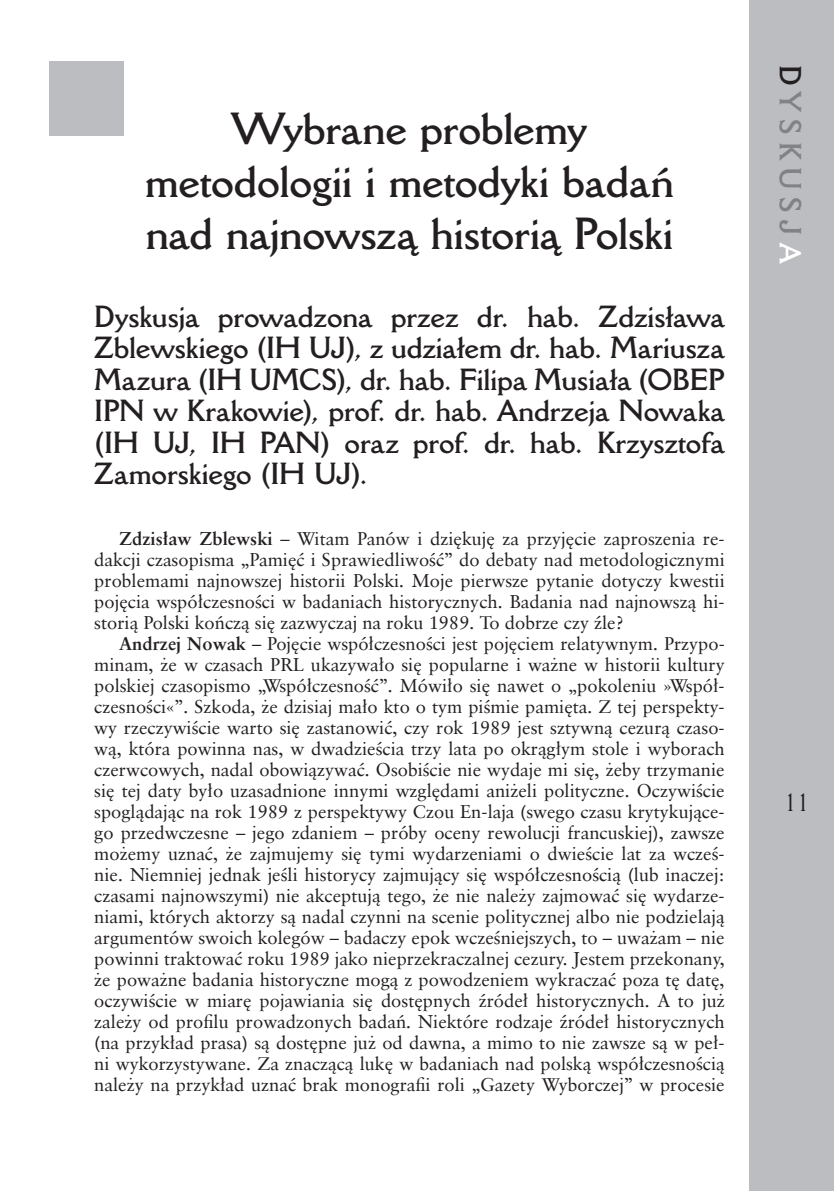
<style>
.page{position:relative;width:834px;height:1191px;background:#fff}
.page>*{position:absolute;margin:0;border:0;box-sizing:border-box;transform-origin:0 0}
.t1{font:700 43.75px/52.5px "Della Robbia PL";letter-spacing:-.005em;color:#231f20;text-align:center}
.t2{font:700 29.75px/31.5px "Della Robbia PL";letter-spacing:-.005em;color:#231f20;text-align:justify}
.t3{font:700 29.75px "Della Robbia PL";letter-spacing:.25em;color:#808285}
.t4{font:24.5px "Della Robbia PL";color:#231f20}
.t5{font:18.38px/21px "Class Garmnd EU";color:#231f20;text-align:justify}
.s1{font-weight:700}
.s2{color:#231f20}
.s3{color:#fff}
</style>
<div class="page">
<div style="left:749px;top:0;width:84px;height:1191px;background:#bcbdc0"></div>
<div style="left:50px;top:61px;width:74px;height:74px;background:#bcbdc0"></div>
<h1 class="t1" style="left:145px;top:102px;width:530px">Wybrane problemy metodologii i metodyki badaƒ nad najnowszà historià Polski</h1>
<p class="t2" style="left:94px;top:300px;width:631px">Dyskusja prowadzona przez dr. hab. Zdzisława Zblewskiego (IH UJ), z udziałem dr. hab. Mariusza Mazura (IH UMCS), dr. hab. Filipa Musiała (OBEP IPN w Krakowie), prof. dr. hab. Andrzeja Nowaka (IH UJ, IH PAN) oraz prof. dr. hab. Krzysztofa Zamorskiego (IH UJ).</p>
<p class="t5" style="left:94px;top:528px;width:632px;text-indent:25px"><span class="s1">Zdzisław Zblewski</span> – Witam Panów i dziękuję za przyjęcie zaproszenia re&shy;dakcji czasopisma „Pamięć i Sprawiedliwość” do debaty nad metodologicznymi problemami najnowszej historii Polski. Moje pierwsze pytanie dotyczy kwestii pojęcia współczesności w badaniach historycznych. Badania nad najnowszą hi&shy;storią Polski kończą się zazwyczaj na roku 1989. To dobrze czy źle?</p>
<p class="t5" style="left:94px;top:633px;width:632px;text-indent:25px"><span class="s1">Andrzej Nowak</span> – Pojęcie współczesności jest pojęciem relatywnym. Przypo&shy;minam, że w czasach PRL ukazywało się popularne i ważne w historii kultury polskiej czasopismo „Współczesność”. Mówiło się nawet o „pokoleniu »Współ&shy;czesności«”. Szkoda, że dzisiaj mało kto o tym piśmie pamięta. Z tej perspekty&shy;wy rzeczywiście warto się zastanowić, czy rok 1989 jest sztywną cezurą czaso&shy;wą, która powinna nas, w dwadzieścia trzy lata po okrągłym stole i wyborach czerwcowych, nadal obowiązywać. Osobiście nie wydaje mi się, żeby trzymanie się tej daty było uzasadnione innymi względami aniżeli polityczne. Oczywiście spoglądając na rok 1989 z perspektywy Czou En-laja (swego czasu krytykujące&shy;go przedwczesne – jego zdaniem – próby oceny rewolucji francuskiej), zawsze możemy uznać, że zajmujemy się tymi wydarzeniami o dwieście lat za wcześ&shy;nie. Niemniej jednak jeśli historycy zajmujący się współczesnością (lub inaczej: czasami najnowszymi) nie akceptują tego, że nie należy zajmować się wydarze&shy;niami, których aktorzy są nadal czynni na scenie politycznej albo nie podzielają argumentów swoich kolegów – badaczy epok wcześniejszych, to – uważam – nie powinni traktować roku 1989 jako nieprzekraczalnej cezury. Jestem przekonany, że poważne badania historyczne mogą z powodzeniem wykraczać poza tę datę, oczywiście w miarę pojawiania się dostępnych źródeł historycznych. A to już zależy od profilu prowadzonych badań. Niektóre rodzaje źródeł historycznych (na przykład prasa) są dostępne już od dawna, a mimo to nie zawsze są w peł&shy;ni wykorzystywane. Za znaczącą lukę w badaniach nad polską współczesnością należy na przykład uznać brak monografii roli „Gazety Wyborczej” w procesie</p>
<h2 class="t3" style="left:808px;top:64px;width:201px;rotate:90deg"><span class="s2">D</span>YSKUSJ<span class="s3">A</span></h2>
<h3 class="t4" style="left:783px;top:787px;width:27px">11</h3>
</div>
